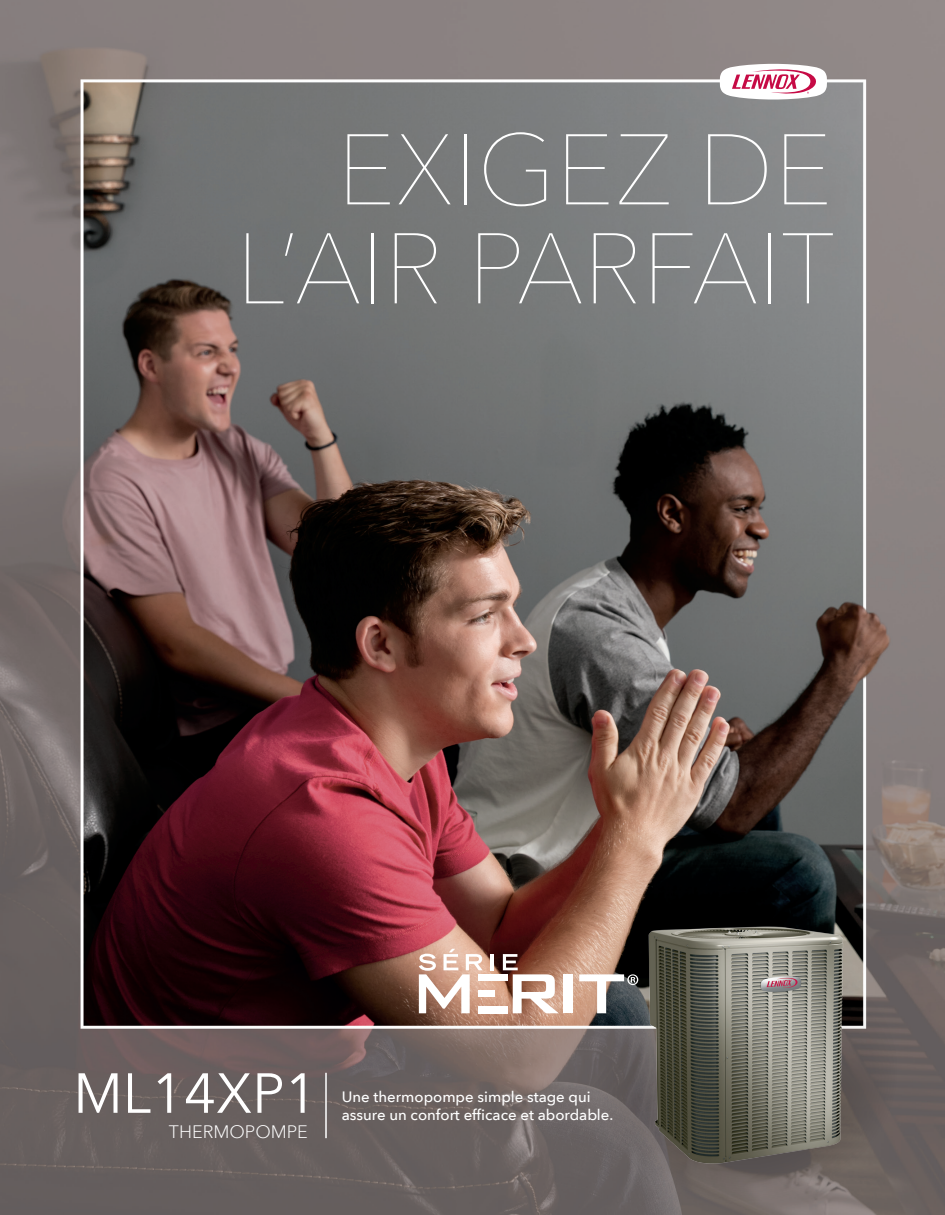
<style>
.page{position:relative;width:945px;height:1215px;background:#fff}
.page>*{position:absolute;margin:0;border:0;box-sizing:border-box;transform-origin:0 0}
.t1{font:200 99px/99px "Avenir Next LT Pro";color:#fff;text-align:right}
.t2{font:55.8px "Avenir Next LT Pro";color:#fff}
.t3{font:300 18px "Avenir Next LT Pro";color:#fff}
.t4{font:500 15px/18px "Avenir Next LT Pro";color:#fff}
</style>
<div class="page">
<img style="left:0;top:0;width:945px;height:1215px">
<div style="left:564px;top:974px;width:9px;height:39px;background:#fff"></div>
<div style="left:478px;top:990px;width:17px;height:6px;background:#fff"></div>
<div style="left:478px;top:1006px;width:30px;height:7px;background:#fff"></div>
<div style="left:478px;top:974px;width:30px;height:7px;background:#fff"></div>
<svg style="left:579px;top:974px;width:59px;height:39px"></svg>
<hr style="left:491px;top:954px;width:3px;height:16px;background:#fff">
<svg style="left:503px;top:954px;width:56px;height:59px"></svg>
<svg style="left:419px;top:949px;width:64px;height:64px"></svg>
<hr style="left:325px;top:1073px;width:2px;height:65px;background:#fff">
<svg style="left:720px;top:64px;width:107px;height:36px"></svg>
<svg style="left:594px;top:938px;width:303px;height:264px;background:#665f5e"></svg>
<img style="left:647px;top:926px;width:197px;height:238px">
<h1 class="t1" style="left:236px;top:120px;width:600px">EXIGEZ DE<br>L’AIR PARFAIT</h1>
<h2 class="t2" style="left:73px;top:1060px;width:245px">ML14XP1</h2>
<p class="t3" style="left:169px;top:1121px;width:140px">THERMOPOMPE</p>
<p class="t4" style="left:342px;top:1088px;width:273px">Une thermopompe simple stage qui assure un confort efficace et abordable.</p>
</div>
